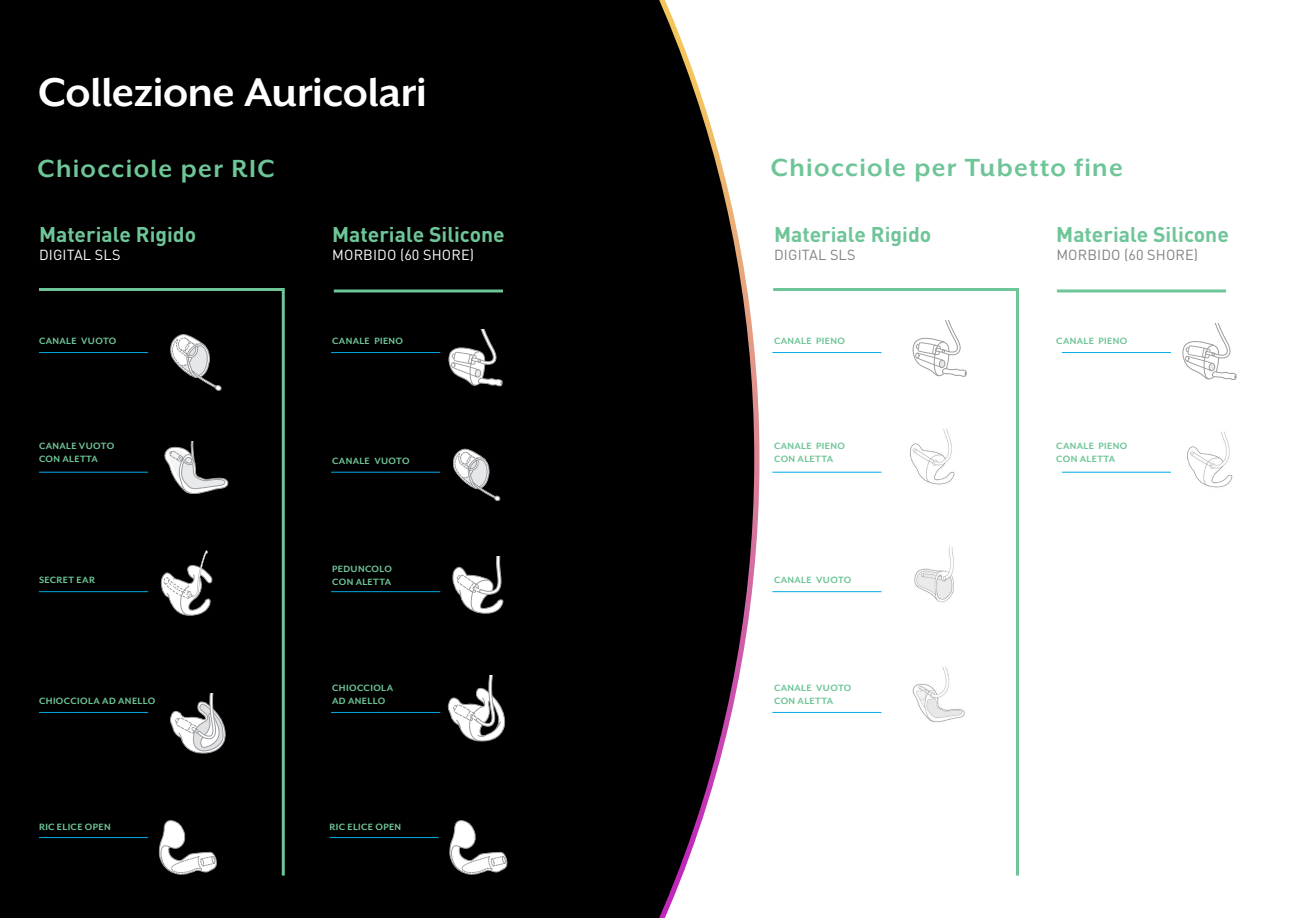
<style>
.page{position:relative;width:1296px;height:918px;background:#fff}
.page>*{position:absolute;margin:0;border:0;box-sizing:border-box;transform-origin:0 0}
.t1{font:700 46.2px "Mr Eaves XL San OT";letter-spacing:-.01em;color:#fff}
.t2{font:700 28.5px "Mr Eaves XL San OT";letter-spacing:.045em;color:#6ec597}
.t3{font:700 21px "DINOT";color:#6ec597}
.t4{font:14.4px "DINOT";letter-spacing:.01em;color:#fff}
.t5{font:14.4px "DINOT";letter-spacing:.01em;color:#808285}
.t6{font:700 10.5px/12.8px "Mr Eaves XL San OT";letter-spacing:.035em;color:#6ec597}
</style>
<div class="page">
<div style="left:0;top:0;width:759px;height:918px;background:#000"></div>
<img style="left:1187px;top:431px;width:46px;height:57px">
<svg style="left:1182px;top:324px;width:55px;height:56px"></svg>
<svg style="left:449px;top:820px;width:59px;height:56px"></svg>
<svg style="left:452px;top:446px;width:49px;height:56px;background:#565758"></svg>
<svg style="left:448px;top:330px;width:55px;height:57px"></svg>
<svg style="left:448px;top:676px;width:57px;height:66px"></svg>
<svg style="left:452px;top:556px;width:52px;height:58px"></svg>
<hr style="left:334px;top:289px;width:169px;height:3px;background:#6ec597">
<hr style="left:1057px;top:289px;width:169px;height:3px;background:#6ec597">
<div style="left:36px;top:286px;width:250px;height:593px;background:#000"></div>
<svg style="left:772px;top:288px;width:247px;height:588px"></svg>
<hr style="left:39px;top:352px;width:109px;height:1px;background:#00abe7">
<hr style="left:772px;top:352px;width:110px;height:1px;background:#00abe7">
<hr style="left:331px;top:352px;width:109px;height:1px;background:#00abe7">
<hr style="left:1062px;top:352px;width:109px;height:1px;background:#00abe7">
<svg style="left:164px;top:441px;width:64px;height:53px;background:#5d5e5e"></svg>
<hr style="left:39px;top:472px;width:109px;height:1px;background:#00abe7">
<hr style="left:772px;top:472px;width:110px;height:1px;background:#00abe7">
<hr style="left:331px;top:472px;width:109px;height:1px;background:#00abe7">
<hr style="left:1062px;top:472px;width:109px;height:1px;background:#00abe7">
<hr style="left:39px;top:591px;width:109px;height:1px;background:#00abe7">
<hr style="left:772px;top:591px;width:110px;height:1px;background:#00abe7">
<hr style="left:331px;top:591px;width:109px;height:1px;background:#00abe7">
<hr style="left:39px;top:712px;width:109px;height:1px;background:#00abe7">
<hr style="left:772px;top:712px;width:110px;height:1px;background:#00abe7">
<hr style="left:331px;top:712px;width:109px;height:1px;background:#00abe7">
<hr style="left:39px;top:837px;width:109px;height:1px;background:#00abe7">
<hr style="left:330px;top:837px;width:109px;height:1px;background:#00abe7">
<svg style="left:158px;top:550px;width:55px;height:67px"></svg>
<p class="t1" style="left:38px;top:67px;width:390px">Collezione Auricolari</p>
<p class="t2" style="left:37px;top:152px;width:239px">Chiocciole per RIC</p>
<p class="t2" style="left:771px;top:151px;width:353px">Chiocciole per Tubetto fine</p>
<p class="t3" style="left:39px;top:220px;width:159px">Materiale Rigido</p>
<p class="t4" style="left:39px;top:246px;width:83px">DIGITAL SLS</p>
<p class="t6" style="left:39px;top:335px;width:79px">CANALE VUOTO</p>
<p class="t6" style="left:39px;top:440px;width:77px">CANALE VUOTO<br>CON ALETTA</p>
<p class="t6" style="left:39px;top:574px;width:58px">SECRET EAR</p>
<p class="t6" style="left:39px;top:694px;width:118px">CHIOCCIOLA AD ANELLO</p>
<p class="t3" style="left:332px;top:220px;width:174px">Materiale Silicone</p>
<p class="t4" style="left:332px;top:246px;width:143px">MORBIDO (60 SHORE)</p>
<p class="t6" style="left:332px;top:335px;width:72px">CANALE PIENO</p>
<p class="t6" style="left:332px;top:455px;width:79px">CANALE VUOTO</p>
<p class="t6" style="left:332px;top:563px;width:61px">PEDUNCOLO<br>CON ALETTA</p>
<p class="t6" style="left:332px;top:682px;width:62px">CHIOCCIOLA<br>AD ANELLO</p>
<p class="t6" style="left:39px;top:820px;width:73px">RIC ELICE OPEN</p>
<p class="t6" style="left:330px;top:820px;width:73px">RIC ELICE OPEN</p>
<p class="t3" style="left:774px;top:220px;width:159px">Materiale Rigido</p>
<p class="t5" style="left:774px;top:246px;width:83px">DIGITAL SLS</p>
<p class="t3" style="left:1056px;top:220px;width:174px">Materiale Silicone</p>
<p class="t5" style="left:1056px;top:246px;width:143px">MORBIDO (60 SHORE)</p>
<p class="t6" style="left:774px;top:335px;width:72px">CANALE PIENO</p>
<p class="t6" style="left:1056px;top:335px;width:72px">CANALE PIENO</p>
<p class="t6" style="left:774px;top:440px;width:72px">CANALE PIENO</p>
<p class="t6" style="left:774px;top:453px;width:61px">CON ALETTA</p>
<p class="t6" style="left:774px;top:574px;width:79px">CANALE VUOTO</p>
<p class="t6" style="left:774px;top:681px;width:79px">CANALE VUOTO</p>
<p class="t6" style="left:774px;top:694px;width:61px">CON ALETTA</p>
<p class="t6" style="left:1056px;top:440px;width:72px">CANALE PIENO</p>
<p class="t6" style="left:1056px;top:453px;width:61px">CON ALETTA</p>
</div>
